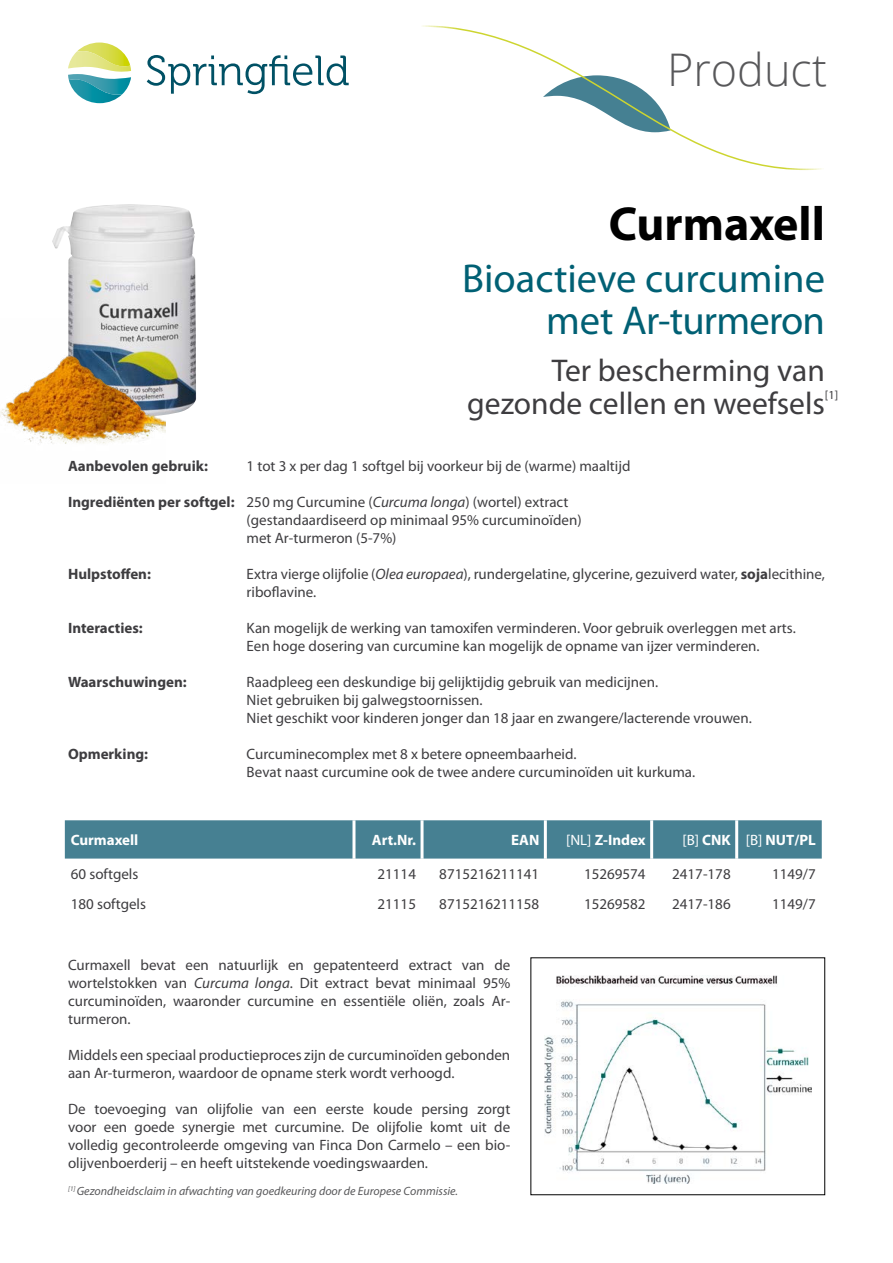
<style>
.page{position:relative;width:893px;height:1263px;background:#fff}
.page>*{position:absolute;margin:0;border:0;box-sizing:border-box;transform-origin:0 0}
.t1{font:700 48px "Myriad Pro";color:#000}
.t2{font:300 45px "Open Sans";color:#58585a}
.t3{font:40.5px/42px "Myriad Pro";color:#006074;text-align:right}
.t4{font:31.5px/33px "Myriad Pro";color:#3e3d40;text-align:right}
.t5{font:15px/18px "Myriad Pro";color:#3e3d40}
.t6{font:700 15px "Myriad Pro";color:#3e3d40}
.t7{font:700 15px "Myriad Pro";color:#fff}
.t8{font:12.3px "Myriad Pro";color:#3e3d40}
.t9{font:italic 12px "Myriad Pro";color:#58585a}
.s1{font-weight:700}
.s2{font-style:italic}
.s3{font-weight:400}
</style>
<div class="page">
<svg style="left:68px;top:43px;width:63px;height:60px"></svg>
<svg style="left:147px;top:55px;width:202px;height:39px"></svg>
<svg style="left:422px;top:25px;width:400px;height:145px"></svg>
<img style="left:52px;top:204px;width:144px;height:211px">
<div style="left:65px;top:820px;width:757px;height:38px;background:#468092"></div>
<hr style="left:352px;top:820px;width:3px;height:38px;background:#fff">
<hr style="left:421px;top:820px;width:3px;height:38px;background:#fff">
<hr style="left:544px;top:820px;width:3px;height:38px;background:#fff">
<hr style="left:650px;top:820px;width:3px;height:38px;background:#fff">
<hr style="left:735px;top:820px;width:3px;height:38px;background:#fff">
<img style="left:544px;top:975px;width:268px;height:208px">
<img style="left:0;top:318px;width:166px;height:126px">
<h2 class="t2" style="left:667px;top:39px;width:161px">Product</h2>
<h1 class="t1" style="left:609px;top:193px;width:218px">Curmaxell</h1>
<h3 class="t3" style="left:462px;top:257px;width:364px">Bioactieve curcumine met Ar-turmeron</h3>
<h3 class="t4" style="left:467px;top:353px;width:359px">Ter bescherming van gezonde cellen en weefsels</h3>
<p class="t8" style="left:825px;top:387px;width:15px">[1]</p>
<p class="t6" style="left:68px;top:456px;width:141px">Aanbevolen gebruik:</p>
<p class="t5" style="left:247px;top:456px;width:385px">1 tot 3 x per dag 1 softgel bij voorkeur bij de (warme) maaltijd</p>
<p class="t5" style="left:247px;top:492px;width:336px;text-indent:-179px"><span class="s1">Ingrediënten per softgel:</span> 250 mg Curcumine (<span class="s2">Curcuma longa</span>) (wortel) extract (gestandaardiseerd op minimaal 95% curcuminoïden) met Ar-turmeron (5-7%)</p>
<p class="t6" style="left:68px;top:564px;width:84px">Hulpstoffen:</p>
<p class="t5" style="left:247px;top:564px;width:580px">Extra vierge olijfolie (<span class="s2">Olea europaea</span>), rundergelatine, glycerine, gezuiverd water, <span class="s1">soja</span>lecithine, riboflavine.</p>
<p class="t6" style="left:68px;top:618px;width:76px">Interacties:</p>
<p class="t5" style="left:247px;top:618px;width:551px">Kan mogelijk de werking van tamoxifen verminderen. Voor gebruik overleggen met arts.<br>Een hoge dosering van curcumine kan mogelijk de opname van ijzer verminderen.</p>
<p class="t6" style="left:68px;top:672px;width:120px">Waarschuwingen:</p>
<p class="t5" style="left:247px;top:672px;width:507px">Raadpleeg een deskundige bij gelijktijdig gebruik van medicijnen.<br>Niet gebruiken bij galwegstoornissen.<br>Niet geschikt voor kinderen jonger dan 18 jaar en zwangere/lacterende vrouwen.</p>
<p class="t6" style="left:68px;top:744px;width:82px">Opmerking:</p>
<p class="t5" style="left:247px;top:744px;width:450px">Curcuminecomplex met 8 x betere opneembaarheid.<br>Bevat naast curcumine ook de twee andere curcuminoïden uit kurkuma.</p>
<p class="t7" style="left:71px;top:830px;width:69px">Curmaxell</p>
<p class="t7" style="left:372px;top:830px;width:46px">Art.Nr.</p>
<p class="t7" style="left:511px;top:830px;width:30px">EAN</p>
<p class="t7" style="left:566px;top:830px;width:81px"><span class="s3">[NL]</span> Z-Index</p>
<p class="t7" style="left:682px;top:830px;width:135px"><span class="s3">[B]</span> CNK <span class="s3">[B]</span> NUT/PL</p>
<p class="t5" style="left:71px;top:865px;width:69px">60 softgels</p>
<p class="t5" style="left:378px;top:865px;width:40px">21114</p>
<p class="t5" style="left:439px;top:865px;width:102px">8715216211141</p>
<p class="t5" style="left:584px;top:865px;width:63px">15269574</p>
<p class="t5" style="left:672px;top:865px;width:60px">2417-178</p>
<p class="t5" style="left:772px;top:865px;width:45px">1149/7</p>
<p class="t5" style="left:71px;top:894px;width:77px">180 softgels</p>
<p class="t5" style="left:378px;top:894px;width:40px">21115</p>
<p class="t5" style="left:439px;top:894px;width:102px">8715216211158</p>
<p class="t5" style="left:584px;top:894px;width:63px">15269582</p>
<p class="t5" style="left:672px;top:894px;width:60px">2417-186</p>
<p class="t5" style="left:772px;top:894px;width:45px">1149/7</p>
<p class="t5" style="left:68px;top:956px;width:444px;text-align:justify">Curmaxell bevat een natuurlijk en gepatenteerd extract van de wortelstokken van <span class="s2">Curcuma longa</span>. Dit extract bevat minimaal 95% curcuminoïden, waaronder curcumine en essentiële oliën, zoals Ar&shy;turmeron.</p>
<p class="t5" style="left:68px;top:1046px;width:444px">Middels een speciaal productieproces zijn de curcuminoïden gebonden aan Ar-turmeron, waardoor de opname sterk wordt verhoogd.</p>
<p class="t5" style="left:68px;top:1100px;width:444px;text-align:justify">De toevoeging van olijfolie van een eerste koude persing zorgt voor een goede synergie met curcumine. De olijfolie komt uit de volledig gecontroleerde omgeving van Finca Don Carmelo – een bio&shy;olijvenboerderij – en heeft uitstekende voedingswaarden.</p>
<p class="t9" style="left:68px;top:1183px;width:392px"><sup>[1]</sup> Gezondheidsclaim in afwachting van goedkeuring door de Europese Commissie.</p>
</div>
